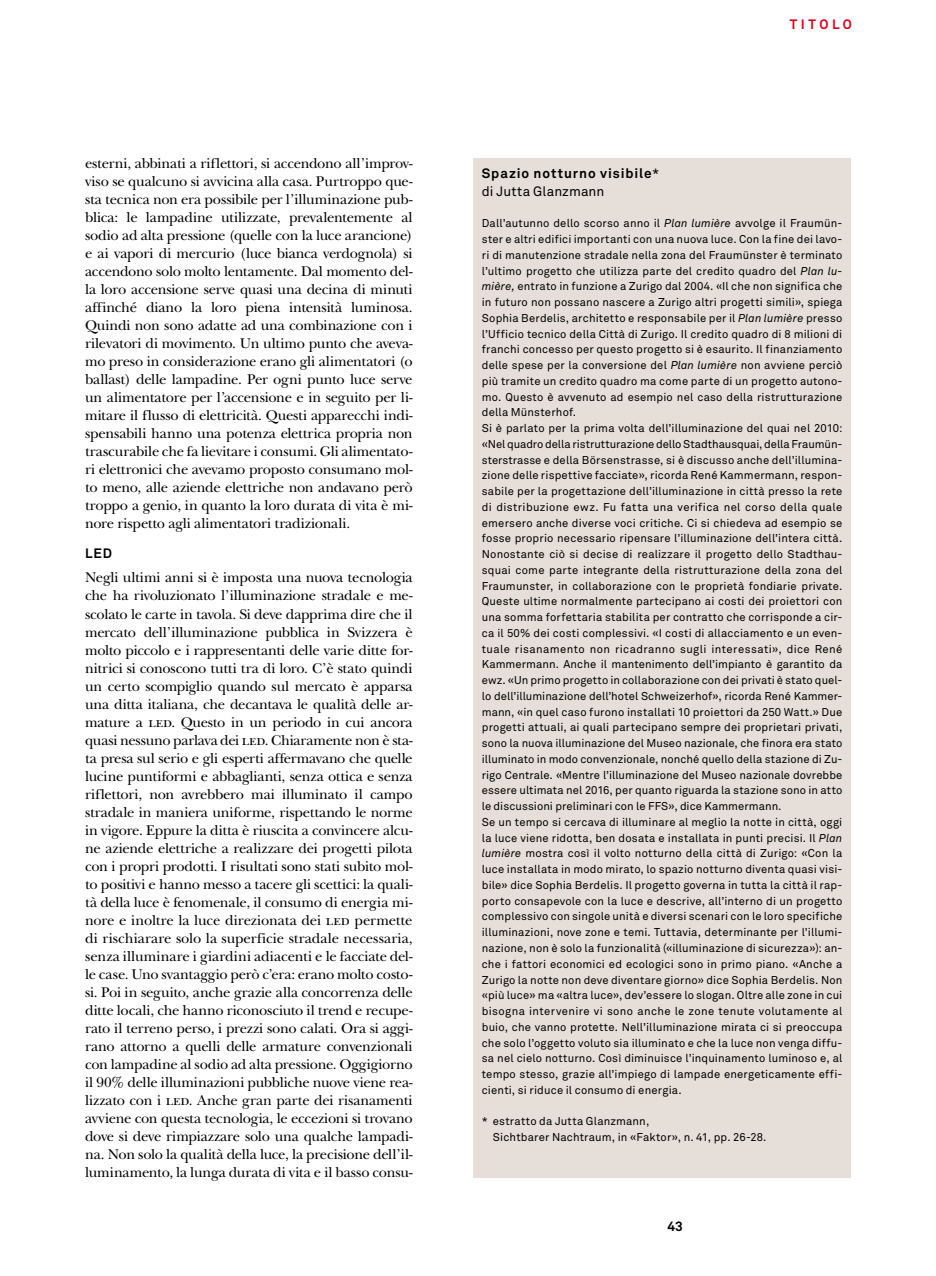
<style>
.page{position:relative;width:936px;height:1276px;background:#fff}
.page>*{position:absolute;margin:0;border:0;box-sizing:border-box;transform-origin:0 0}
.t1{font:14.7px/18px "New Baskerville Std";letter-spacing:-.02em;color:#000;text-align:justify}
.t2{font:700 13.5px/18px "Akkurat";letter-spacing:.065em;color:#000}
.t3{font:700 13.5px "Akkurat";letter-spacing:.26em;color:#e2001a}
.t4{font:11.25px/15.8px "Akkurat";letter-spacing:.015em;color:#000}
.s1{font-weight:400}
.s2{font-style:italic}
</style>
<div class="page">
<div style="left:473px;top:158px;width:377px;height:1019px;background:#e6dfd9"></div>
<p class="t1" style="left:85px;top:155px;width:329px">esterni, abbinati a riflettori, si accendono all’improv&shy;viso se qualcuno si avvicina alla casa. Purtroppo que&shy;sta tecnica non era possibile per l’illuminazione pub&shy;blica: le lampadine utilizzate, prevalentemente al sodio ad alta pressione (quelle con la luce arancione) e ai vapori di mercurio (luce bianca verdognola) si accendono solo molto lentamente. Dal momento del&shy;la loro accensione serve quasi una decina di minuti affinché diano la loro piena intensità luminosa.<br>Quindi non sono adatte ad una combinazione con i rilevatori di movimento. Un ultimo punto che aveva&shy;mo preso in considerazione erano gli alimentatori (o ballast) delle lampadine. Per ogni punto luce serve un alimentatore per l’accensione e in seguito per li&shy;mitare il flusso di elettricità. Questi apparecchi indi&shy;spensabili hanno una potenza elettrica propria non trascurabile che fa lievitare i consumi. Gli alimentato&shy;ri elettronici che avevamo proposto consumano mol&shy;to meno, alle aziende elettriche non andavano però troppo a genio, in quanto la loro durata di vita è mi&shy;nore rispetto agli alimentatori tradizionali.</p>
<p class="t2" style="left:85px;top:544px;width:28px">LED</p>
<p class="t1" style="left:85px;top:569px;width:329px">Negli ultimi anni si è imposta una nuova tecnologia che ha rivoluzionato l’illuminazione stradale e me&shy;scolato le carte in tavola. Si deve dapprima dire che il mercato dell’illuminazione pubblica in Svizzera è molto piccolo e i rappresentanti delle varie ditte for&shy;nitrici si conoscono tutti tra di loro. C’è stato quindi un certo scompiglio quando sul mercato è apparsa una ditta italiana, che decantava le qualità delle ar&shy;mature a led. Questo in un periodo in cui ancora quasi nessuno parlava dei led. Chiaramente non è sta&shy;ta presa sul serio e gli esperti affermavano che quelle lucine puntiformi e abbaglianti, senza ottica e senza riflettori, non avrebbero mai illuminato il campo stradale in maniera uniforme, rispettando le norme in vigore. Eppure la ditta è riuscita a convincere alcu&shy;ne aziende elettriche a realizzare dei progetti pilota con i propri prodotti. I risultati sono stati subito mol&shy;to positivi e hanno messo a tacere gli scettici: la quali&shy;tà della luce è fenomenale, il consumo di energia mi&shy;nore e inoltre la luce direzionata dei led permette di rischiarare solo la superficie stradale necessaria, senza illuminare i giardini adiacenti e le facciate del&shy;le case. Uno svantaggio però c’era: erano molto costo&shy;si. Poi in seguito, anche grazie alla concorrenza delle ditte locali, che hanno riconosciuto il trend e recupe&shy;rato il terreno perso, i prezzi sono calati. Ora si aggi&shy;rano attorno a quelli delle armature convenzionali con lampadine al sodio ad alta pressione. Oggigiorno il 90% delle illuminazioni pubbliche nuove viene rea&shy;lizzato con i led. Anche gran parte dei risanamenti avviene con questa tecnologia, le eccezioni si trovano dove si deve rimpiazzare solo una qualche lampadi&shy;na. Non solo la qualità della luce, la precisione dell’il&shy;luminamento, la lunga durata di vita e il basso consu-</p>
<p class="t3" style="left:789px;top:16px;width:64px">TITOLO</p>
<p class="t2" style="left:482px;top:164px;width:179px">Spazio notturno visibile<span class="s1">* di Jutta Glanzmann</span></p>
<p class="t4" style="left:482px;top:215px;width:362px">Dall’autunno dello scorso anno il <span class="s2">Plan lumière</span> avvolge il Fraumün&shy;ster e altri edifici importanti con una nuova luce. Con la fine dei lavo&shy;ri di manutenzione stradale nella zona del Fraumünster è terminato l’ultimo progetto che utilizza parte del credito quadro del <span class="s2">Plan lu&shy;mière,</span> entrato in funzione a Zurigo dal 2004. «Il che non significa che in futuro non possano nascere a Zurigo altri progetti simili», spiega Sophia Berdelis, architetto e responsabile per il <span class="s2">Plan lumière</span> presso l’Ufficio tecnico della Città di Zurigo. Il credito quadro di 8 milioni di franchi concesso per questo progetto si è esaurito. Il finanziamento delle spese per la conversione del <span class="s2">Plan lumière</span> non avviene perciò più tramite un credito quadro ma come parte di un progetto autono&shy;mo. Questo è avvenuto ad esempio nel caso della ristrutturazione della Münsterhof.<br>Si è parlato per la prima volta dell’illuminazione del quai nel 2010: «Nel quadro della ristrutturazione dello Stadthausquai, della Fraumün&shy;sterstrasse e della Börsenstrasse, si è discusso anche dell’illumina&shy;zione delle rispettive facciate», ricorda René Kammermann, respon&shy;sabile per la progettazione dell’illuminazione in città presso la rete di distribuzione ewz. Fu fatta una verifica nel corso della quale emersero anche diverse voci critiche. Ci si chiedeva ad esempio se fosse proprio necessario ripensare l’illuminazione dell’intera città.<br>Nonostante ciò si decise di realizzare il progetto dello Stadthau&shy;squai come parte integrante della ristrutturazione della zona del Fraumunster, in collaborazione con le proprietà fondiarie private.<br>Queste ultime normalmente partecipano ai costi dei proiettori con una somma forfettaria stabilita per contratto che corrisponde a cir&shy;ca il 50% dei costi complessivi. «I costi di allacciamento e un even&shy;tuale risanamento non ricadranno sugli interessati», dice René Kammermann. Anche il mantenimento dell’impianto è garantito da ewz. «Un primo progetto in collaborazione con dei privati è stato quel&shy;lo dell’illuminazione dell’hotel Schweizerhof», ricorda René Kammer&shy;mann, «in quel caso furono installati 10 proiettori da 250 Watt.» Due progetti attuali, ai quali partecipano sempre dei proprietari privati, sono la nuova illuminazione del Museo nazionale, che finora era stato illuminato in modo convenzionale, nonché quello della stazione di Zu&shy;rigo Centrale. «Mentre l’illuminazione del Museo nazionale dovrebbe essere ultimata nel 2016, per quanto riguarda la stazione sono in atto le discussioni preliminari con le FFS», dice Kammermann.<br>Se un tempo si cercava di illuminare al meglio la notte in città, oggi la luce viene ridotta, ben dosata e installata in punti precisi. Il <span class="s2">Plan lumière</span> mostra così il volto notturno della città di Zurigo: «Con la luce installata in modo mirato, lo spazio notturno diventa quasi visi&shy;bile» dice Sophia Berdelis. Il progetto governa in tutta la città il rap&shy;porto consapevole con la luce e descrive, all’interno di un progetto complessivo con singole unità e diversi scenari con le loro specifiche illuminazioni, nove zone e temi. Tuttavia, determinante per l’illumi&shy;nazione, non è solo la funzionalità («illuminazione di sicurezza»): an&shy;che i fattori economici ed ecologici sono in primo piano. «Anche a Zurigo la notte non deve diventare giorno» dice Sophia Berdelis. Non «più luce» ma «altra luce», dev’essere lo slogan. Oltre alle zone in cui bisogna intervenire vi sono anche le zone tenute volutamente al buio, che vanno protette. Nell’illuminazione mirata ci si preoccupa che solo l’oggetto voluto sia illuminato e che la luce non venga diffu&shy;sa nel cielo notturno. Così diminuisce l’inquinamento luminoso e, al tempo stesso, grazie all’impiego di lampade energeticamente effi&shy;cienti, si riduce il consumo di energia.</p>
<p class="t4" style="left:493px;top:1113px;width:275px;text-indent:-11px">* estratto da Jutta Glanzmann,<br>Sichtbarer Nachtraum, in «Faktor», n. 41, pp. 26-28.</p>
<p class="t2" style="left:667px;top:1216px;width:17px">43</p>
</div>
